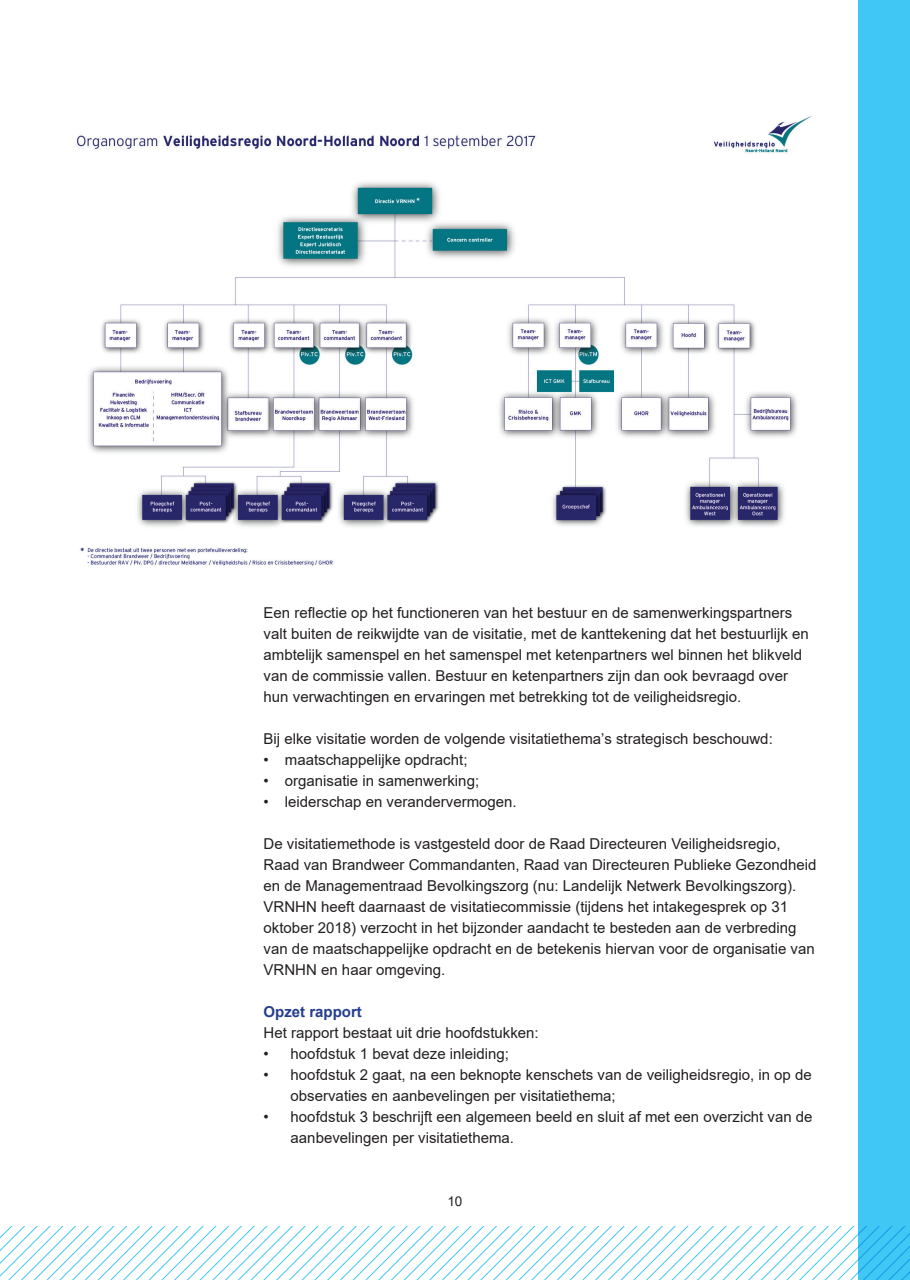
<style>
.page{position:relative;width:910px;height:1280px;background:#fff}
.page>*{position:absolute;margin:0;border:0;box-sizing:border-box;transform-origin:0 0}
.t1{font:15px/21px "Arial";color:#231f20}
.t2{font:700 15px "Arial";color:#253f8e}
.t3{font:13.5px "Arial";color:#231f20}
</style>
<div class="page">
<svg style="left:0;top:1227px;width:859px;height:53px"></svg>
<div style="left:859px;top:0;width:51px;height:1280px;background:#40c7f4"></div>
<img style="left:76px;top:116px;width:736px;height:450px">
<p class="t1" style="left:264px;top:602px;width:547px">Een reflectie op het functioneren van het bestuur en de samenwerkingspartners valt buiten de reikwijdte van de visitatie, met de kanttekening dat het bestuurlijk en ambtelijk samenspel en het samenspel met ketenpartners wel binnen het blikveld van de commissie vallen. Bestuur en ketenpartners zijn dan ook bevraagd over hun verwachtingen en ervaringen met betrekking tot de veiligheidsregio.</p>
<p class="t1" style="left:264px;top:728px;width:511px">Bij elke visitatie worden de volgende visitatiethema’s strategisch beschouwd:</p>
<p class="t1" style="left:264px;top:749px;width:205px">• maatschappelijke opdracht;</p>
<p class="t1" style="left:264px;top:770px;width:217px">• organisatie in samenwerking;</p>
<p class="t1" style="left:264px;top:791px;width:255px">• leiderschap en verandervermogen.</p>
<p class="t1" style="left:264px;top:833px;width:554px">De visitatiemethode is vastgesteld door de Raad Directeuren Veiligheidsregio, Raad van Brandweer Commandanten, Raad van Directeuren Publieke Gezondheid en de Managementraad Bevolkingszorg (nu: Landelijk Netwerk Bevolkingszorg).<br>VRNHN heeft daarnaast de visitatiecommissie (tijdens het intakegesprek op 31 oktober 2018) verzocht in het bijzonder aandacht te besteden aan de verbreding van de maatschappelijke opdracht en de betekenis hiervan voor de organisatie van VRNHN en haar omgeving.</p>
<p class="t2" style="left:264px;top:1001px;width:100px">Opzet rapport</p>
<p class="t1" style="left:264px;top:1022px;width:277px">Het rapport bestaat uit drie hoofdstukken:</p>
<p class="t1" style="left:264px;top:1043px;width:247px">• hoofdstuk 1 bevat deze inleiding;</p>
<p class="t1" style="left:291px;top:1064px;width:523px;text-indent:-27px">• hoofdstuk 2 gaat, na een beknopte kenschets van de veiligheidsregio, in op de observaties en aanbevelingen per visitatiethema;</p>
<p class="t1" style="left:291px;top:1106px;width:523px;text-indent:-27px">• hoofdstuk 3 beschrijft een algemeen beeld en sluit af met een overzicht van de aanbevelingen per visitatiethema.</p>
<p class="t3" style="left:447px;top:1191px;width:17px">10</p>
</div>
